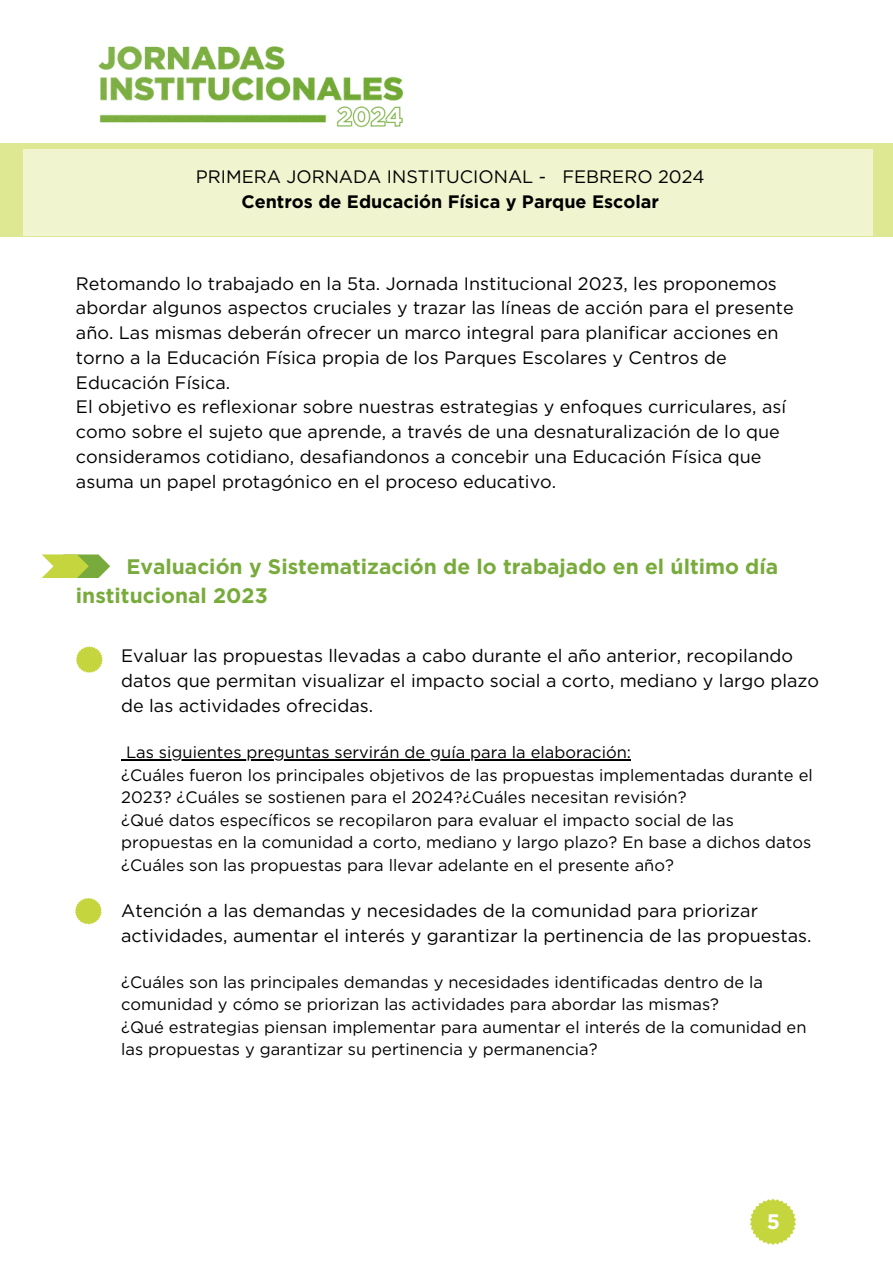
<style>
.page{position:relative;width:893px;height:1264px;background:#fff}
.page>*{position:absolute;margin:0;border:0;box-sizing:border-box;transform-origin:0 0}
.t1{font:700 21px/29.2px "Gotham";color:#78ab3c}
.t2{font:700 21px "Gotham";color:#fff}
.t3{font:18px/24.8px "Gotham";color:#000}
.t4{font:700 18px "Gotham";color:#000}
.t5{font:16.5px/22.5px "Gotham";color:#000}
</style>
<div class="page">
<img style="left:98px;top:46px;width:305px;height:82px">
<svg style="left:750px;top:1199px;width:46px;height:45px"></svg>
<div style="left:0;top:143px;width:892px;height:93px;background:#dee791"></div>
<div style="left:23px;top:149px;width:849px;height:87px;background:#f0f4cf"></div>
<svg style="left:42px;top:554px;width:68px;height:24px;background:#b7cf60"></svg>
<hr style="left:126px;top:759px;width:505px;height:1px;background:#000">
<svg style="left:76px;top:646px;width:27px;height:27px"></svg>
<svg style="left:75px;top:898px;width:27px;height:26px"></svg>
<p class="t3" style="left:196px;top:164px;width:510px">PRIMERA JORNADA INSTITUCIONAL - FEBRERO 2024</p>
<p class="t4" style="left:241px;top:190px;width:419px">Centros de Educación Física y Parque Escolar</p>
<p class="t3" style="left:76px;top:271px;width:719px">Retomando lo trabajado en la 5ta. Jornada Institucional 2023, les proponemos abordar algunos aspectos cruciales y trazar las líneas de acción para el presente año. Las mismas deberán ofrecer un marco integral para planificar acciones en torno a la Educación Física propia de los Parques Escolares y Centros de Educación Física.</p>
<h1 class="t3" style="left:76px;top:394px;width:711px">El objetivo es reflexionar sobre nuestras estrategias y enfoques curriculares, así como sobre el sujeto que aprende, a través de una desnaturalización de lo que consideramos cotidiano, desafiandonos a concebir una Educación Física que asuma un papel protagónico en el proceso educativo.</h1>
<p class="t1" style="left:76px;top:552px;width:703px;text-indent:50px">Evaluación y Sistematización de lo trabajado en el último día institucional 2023</p>
<p class="t3" style="left:121px;top:643px;width:699px">Evaluar las propuestas llevadas a cabo durante el año anterior, recopilando datos que permitan visualizar el impacto social a corto, mediano y largo plazo de las actividades ofrecidas.</p>
<p class="t5" style="left:121px;top:741px;width:693px;text-indent:5px">Las siguientes preguntas servirán de guía para la elaboración:<br>¿Cuáles fueron los principales objetivos de las propuestas implementadas durante el</p>
<p class="t5" style="left:121px;top:786px;width:614px">2023? ¿Cuáles se sostienen para el 2024?¿Cuáles necesitan revisión?<br>¿Qué datos específicos se recopilaron para evaluar el impacto social de las</p>
<p class="t5" style="left:121px;top:831px;width:691px">propuestas en la comunidad a corto, mediano y largo plazo? En base a dichos datos ¿Cuáles son las propuestas para llevar adelante en el presente año?</p>
<p class="t3" style="left:121px;top:898px;width:638px">Atención a las demandas y necesidades de la comunidad para priorizar</p>
<p class="t3" style="left:121px;top:922px;width:691px">actividades, aumentar el interés y garantizar la pertinencia de las propuestas.</p>
<p class="t5" style="left:121px;top:970px;width:643px">¿Cuáles son las principales demandas y necesidades identificadas dentro de la</p>
<p class="t5" style="left:121px;top:993px;width:686px">comunidad y cómo se priorizan las actividades para abordar las mismas?<br>¿Qué estrategias piensan implementar para aumentar el interés de la comunidad en las propuestas y garantizar su pertinencia y permanencia?</p>
<p class="t2" style="left:766px;top:1208px;width:15px">5</p>
</div>
